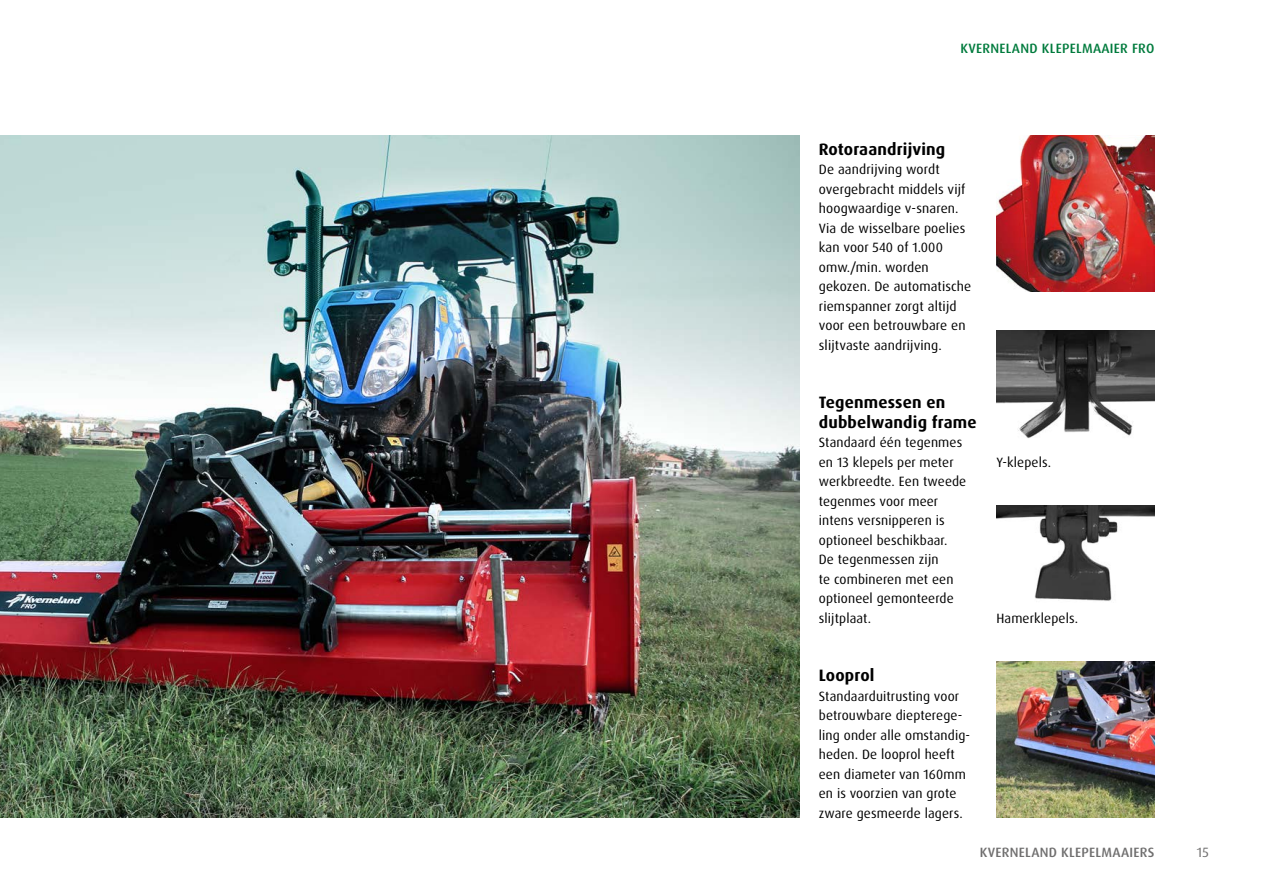
<style>
.page{position:relative;width:1263px;height:893px;background:#fff}
.page>*{position:absolute;margin:0;border:0;box-sizing:border-box;transform-origin:0 0}
.t1{font:700 16.5px/19.5px "Dax Pro";letter-spacing:.01em;color:#000}
.t2{font:13.5px/19.5px "Dax Pro";letter-spacing:.01em;color:#000}
.t3{font:500 13.5px "Dax Pro";letter-spacing:.02em;color:#007b3d}
.t4{font:500 13.5px "Dax Pro";letter-spacing:.02em;color:#706f6f}
.t5{font:13.5px "Dax Pro";color:#706f6f}
</style>
<div class="page">
<img style="left:0;top:135px;width:799px;height:683px">
<img style="left:996px;top:135px;width:158px;height:156px">
<img style="left:996px;top:662px;width:158px;height:156px">
<img style="left:996px;top:506px;width:158px;height:95px">
<img style="left:996px;top:330px;width:158px;height:108px">
<p class="t3" style="left:960px;top:40px;width:196px">KVERNELAND KLEPELMAAIER FRO</p>
<p class="t1" style="left:819px;top:139px;width:128px">Rotoraandrijving</p>
<p class="t2" style="left:819px;top:160px;width:154px">De aandrijving wordt overgebracht middels vijf hoogwaardige v-snaren.<br>Via de wisselbare poelies kan voor 540 of 1.000 omw./min. worden gekozen. De automatische riemspanner zorgt altijd voor een betrouwbare en slijtvaste aandrijving.</p>
<p class="t1" style="left:819px;top:393px;width:159px">Tegenmessen en dubbelwandig frame</p>
<p class="t2" style="left:819px;top:433px;width:149px">Standaard één tegenmes en 13 klepels per meter werkbreedte. Een tweede tegenmes voor meer intens versnipperen is optioneel beschikbaar.<br>De tegenmessen zijn<br>te combineren met een optioneel gemonteerde slijtplaat.</p>
<p class="t1" style="left:819px;top:666px;width:57px">Looprol</p>
<p class="t2" style="left:819px;top:686px;width:153px">Standaarduitrusting voor betrouwbare diepterege&shy;ling onder alle omstandig&shy;heden. De looprol heeft een diameter van 160mm en is voorzien van grote zware gesmeerde lagers.</p>
<p class="t2" style="left:996px;top:452px;width:56px">Y-klepels.</p>
<p class="t2" style="left:996px;top:608px;width:83px">Hamerklepels.</p>
<p class="t4" style="left:980px;top:843px;width:176px">KVERNELAND KLEPELMAAIERS</p>
<p class="t5" style="left:1197px;top:843px;width:13px">15</p>
</div>
